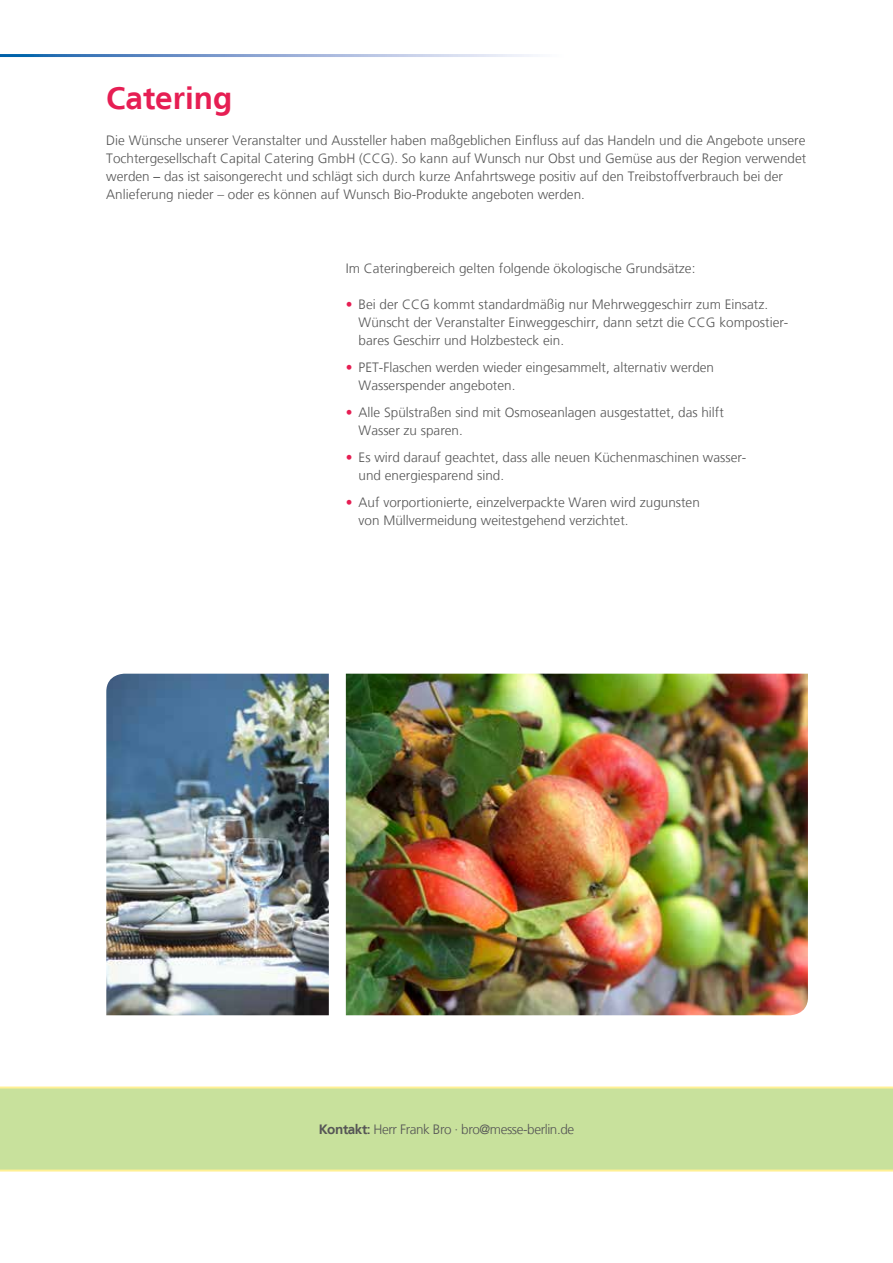
<style>
.page{position:relative;width:893px;height:1263px;background:#fff}
.page>*{position:absolute;margin:0;border:0;box-sizing:border-box;transform-origin:0 0}
.t1{font:700 31.5px "Frutiger LT";color:#e61e53}
.t2{font:300 13.5px/18px "Frutiger LT";color:#565656}
.t3{font:300 13.5px "Frutiger LT";letter-spacing:-.03em;color:#565656}
.s1{font-weight:400}
.s2{color:#e61e53}
.s3{font-weight:700}
</style>
<div class="page">
<div style="left:0;top:1086px;width:893px;height:86px;background:#c8e19c"></div>
<img style="left:106px;top:674px;width:223px;height:341px">
<img style="left:346px;top:674px;width:462px;height:341px">
<h1 class="t1" style="left:106px;top:79px;width:128px">Catering</h1>
<p class="t2" style="left:106px;top:131px;width:701px">Die Wünsche unserer Veranstalter und Aussteller haben maßgeblichen Einfluss auf das Handeln und die Angebote unsere Tochtergesellschaft Capital Catering GmbH (CCG). So kann auf Wunsch nur Obst und Gemüse aus der Region verwendet werden <span class="s1">–</span> das ist saisongerecht und schlägt sich durch kurze Anfahrtswege positiv auf den Treibstoffverbrauch bei der Anlieferung nieder – oder es können auf Wunsch Bio-Produkte angeboten werden.</p>
<p class="t2" style="left:346px;top:260px;width:351px">Im Cateringbereich gelten folgende ökologische Grundsätze:</p>
<p class="t2" style="left:359px;top:296px;width:431px;text-indent:-13px"><span class="s2">•</span> Bei der CCG kommt standardmäßig nur Mehrweggeschirr zum Einsatz.<br>Wünscht der Veranstalter Einweggeschirr, dann setzt die CCG kompostier&shy;bares Geschirr und Holzbesteck ein.</p>
<p class="t2" style="left:359px;top:359px;width:357px;text-indent:-13px"><span class="s2">•</span> PET-Flaschen werden wieder eingesammelt, alternativ werden<br>Wasserspender angeboten.</p>
<p class="t2" style="left:359px;top:404px;width:367px;text-indent:-13px"><span class="s2">•</span> Alle Spülstraßen sind mit Osmoseanlagen ausgestattet, das hilft<br>Wasser zu sparen.</p>
<p class="t2" style="left:359px;top:449px;width:389px;text-indent:-13px"><span class="s2">•</span> Es wird darauf geachtet, dass alle neuen Küchenmaschinen wasser&shy;und energiesparend sind.</p>
<p class="t2" style="left:359px;top:494px;width:343px;text-indent:-13px"><span class="s2">•</span> Auf vorportionierte, einzelverpackte Waren wird zugunsten von Müllvermeidung weitestgehend verzichtet.</p>
<p class="t3" style="left:319px;top:1122px;width:257px"><span class="s3">Kontakt:</span> Herr Frank Bro · bro@messe-berlin.de</p>
</div>
